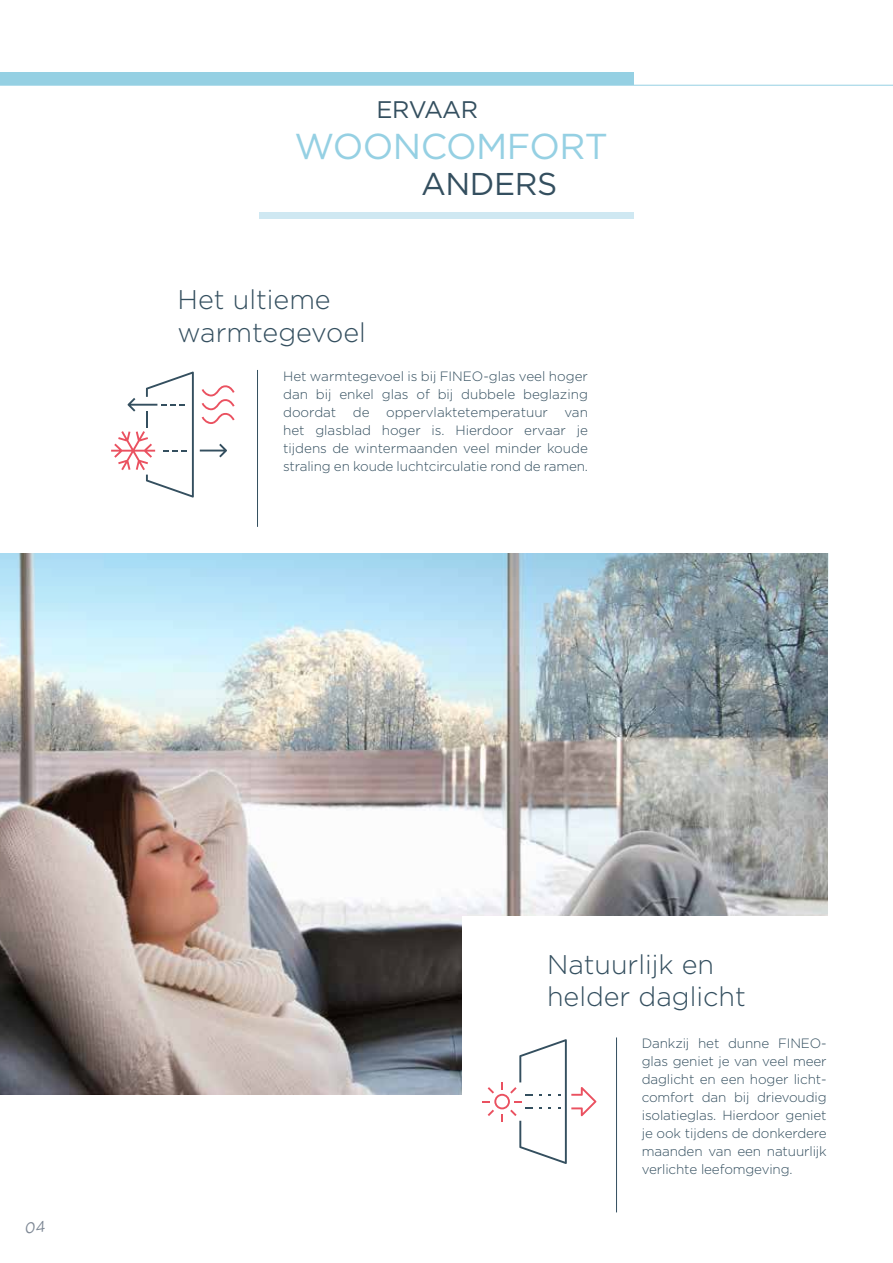
<style>
.page{position:relative;width:893px;height:1263px;background:#fff}
.page>*{position:absolute;margin:0;border:0;box-sizing:border-box;transform-origin:0 0}
.t1{font:36px "Gotham";letter-spacing:-.015em;color:#95d0e3}
.t2{font:31.5px "Gotham";letter-spacing:-.015em;color:#344f5f}
.t3{font:300 27px/31.5px "Gotham";color:#344f5f}
.t4{font:24px "Gotham";letter-spacing:-.035em;color:#344f5f}
.t5{font:300 13.5px/18px "Gotham";letter-spacing:-.01em;color:#344f5f;text-align:justify}
</style>
<div class="page">
<img style="left:0;top:753px;width:828px;height:341px">
<img style="left:0;top:553px;width:828px;height:200px">
<svg style="left:202px;top:385px;width:33px;height:39px"></svg>
<svg style="left:200px;top:444px;width:27px;height:13px"></svg>
<svg style="left:111px;top:371px;width:83px;height:127px"></svg>
<hr style="left:0;top:85px;width:893px;height:1px;background:#95d0e3">
<div style="left:259px;top:213px;width:375px;height:6px;background:#cfe8f2"></div>
<div style="left:0;top:72px;width:633px;height:13px;background:#95d0e3"></div>
<div style="left:462px;top:917px;width:382px;height:287px;background:#fff"></div>
<svg style="left:483px;top:1039px;width:113px;height:125px"></svg>
<hr style="left:616px;top:1037px;width:1px;height:175px;background:#344f5f">
<hr style="left:257px;top:370px;width:1px;height:157px;background:#344f5f">
<h3 class="t4" style="left:377px;top:94px;width:103px">ERVAAR</h3>
<h1 class="t1" style="left:295px;top:123px;width:315px">WOONCOMFORT</h1>
<h2 class="t2" style="left:421px;top:163px;width:138px">ANDERS</h2>
<h3 class="t3" style="left:178px;top:283px;width:190px;line-height:32.4px">Het ultieme warmtegevoel</h3>
<p class="t5" style="left:283px;top:367px;width:306px">Het warmtegevoel is bij FINEO-glas veel hoger dan bij enkel glas of bij dubbele beglazing doordat de oppervlaktetemperatuur van het glasblad hoger is. Hierdoor ervaar je tijdens de wintermaanden veel minder koude straling en koude luchtcirculatie rond de ramen.</p>
<h3 class="t3" style="left:547px;top:948px;width:200px">Natuurlijk en helder daglicht</h3>
<p class="t5" style="left:642px;top:1034px;width:186px">Dankzij het dunne FINEO&shy;glas geniet je van veel meer daglicht en een hoger licht&shy;comfort dan bij drievoudig isolatieglas. Hierdoor geniet je ook tijdens de donkerdere maanden van een natuurlijk verlichte leefomgeving.</p>
</div>
